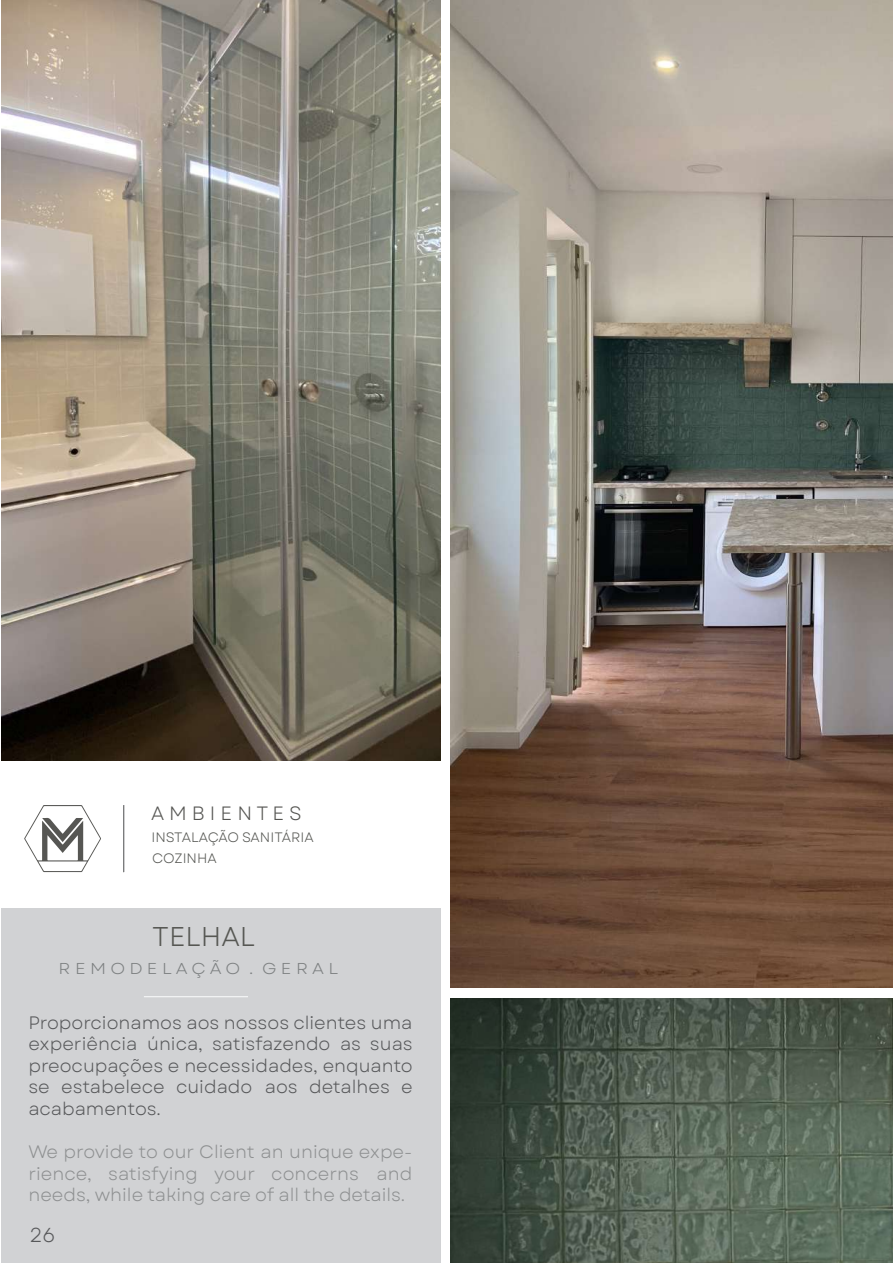
<style>
.page{position:relative;width:893px;height:1263px;background:#fff}
.page>*{position:absolute;margin:0;border:0;box-sizing:border-box;transform-origin:0 0}
.t1{font:27.15px "Garet";color:#565753}
.t2{font:20.25px "Garet";color:#57585a}
.t3{font:19.2px "Garet";color:#565653}
.t4{font:18px/21.6px "Garet";color:#57585a;text-align:justify}
.t5{font:18px/21.6px "Garet";color:#8e9091;text-align:justify}
.t6{font:15.75px "Garet";color:#7e8182;scale:1.11 1}
.t7{font:13.65px/21px "Garet";color:#565753}
</style>
<div class="page">
<img style="left:451px;top:998px;width:442px;height:265px">
<img style="left:1px;top:0;width:440px;height:761px">
<img style="left:451px;top:0;width:442px;height:987px">
<div style="left:1px;top:908px;width:440px;height:355px;background:#d1d2d4"></div>
<hr style="left:144px;top:996px;width:104px;height:1px;background:#f2f3f4">
<hr style="left:123px;top:805px;width:1px;height:67px;background:#57585a">
<svg style="left:24px;top:805px;width:77px;height:67px"></svg>
<p class="t3" style="left:151px;top:802px;width:152px">A M B I E N T E S</p>
<p class="t7" style="left:152px;top:827px;width:164px">INSTALAÇÃO SANITÁRIA<br>COZINHA</p>
<h1 class="t1" style="left:152px;top:920px;width:104px">TELHAL</h1>
<p class="t6" style="left:59px;top:958px;width:254px">R E M O D E L A Ç Ã O . G E R A L</p>
<p class="t4" style="left:28px;top:1012px;width:386px">Proporcionamos aos nossos clientes uma experiência única, satisfazendo as suas preocupações e necessidades, enquanto se estabelece cuidado aos detalhes e acabamentos.</p>
<p class="t5" style="left:28px;top:1142px;width:385px">We provide to our Client an unique expe&shy;rience, satisfying your concerns and needs, while taking care of all the details.</p>
<p class="t2" style="left:30px;top:1222px;width:27px">26</p>
</div>
